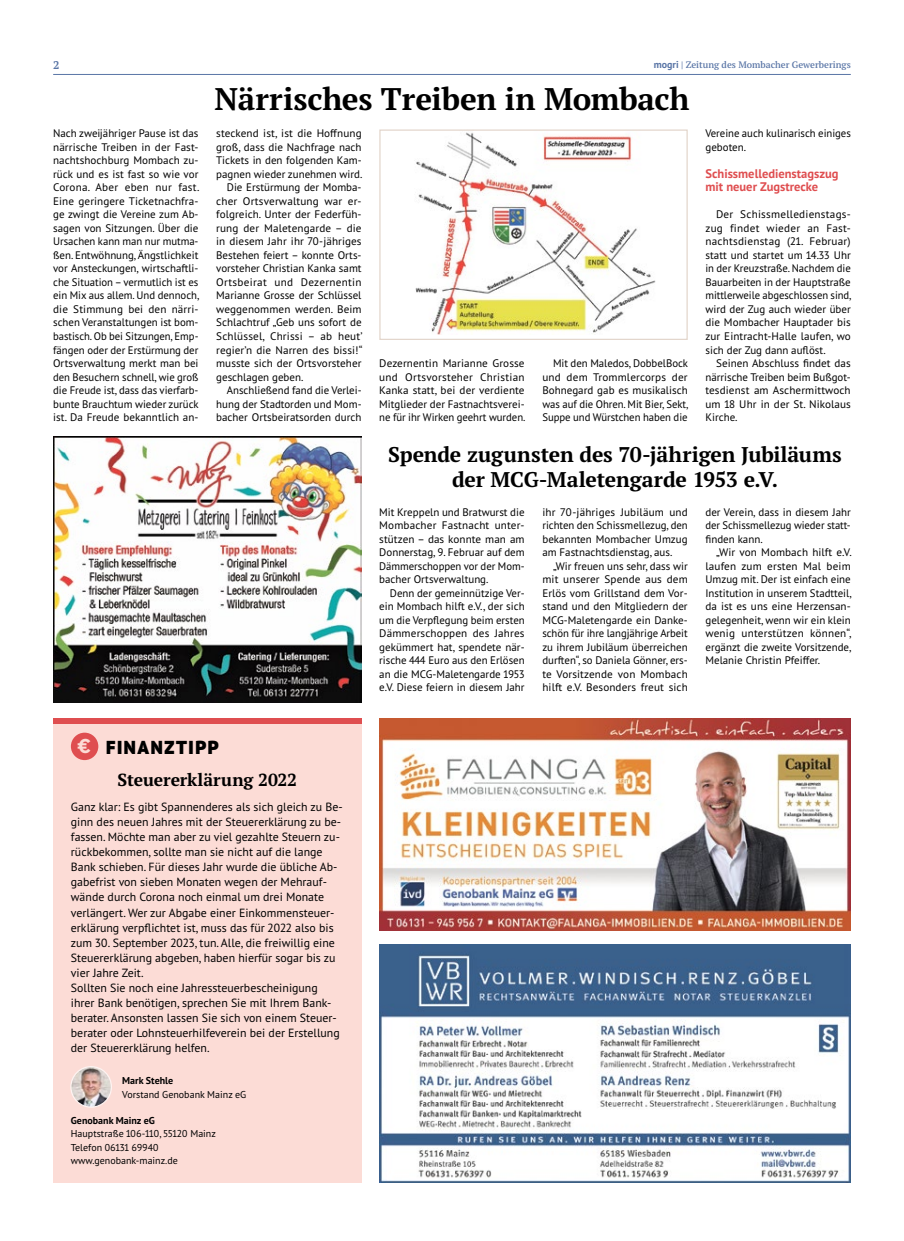
<style>
.page{position:relative;width:904px;height:1241px;background:#fff}
.page>*{position:absolute;margin:0;border:0;box-sizing:border-box;transform-origin:0 0}
.t1{font:700 31.25px "PT Serif Pro";letter-spacing:-.005em;color:#000}
.t2{font:700 21.25px/25.5px "PT Serif Pro";letter-spacing:-.01em;color:#000;text-align:center}
.t3{font:900 18.75px "PT Sans Pro";letter-spacing:.085em;color:#000}
.t4{font:700 17.5px "PT Serif Pro";letter-spacing:-.005em;color:#000}
.t5{font:700 12.5px/13.5px "PT Sans Pro";color:#df4e50}
.t6{font:11.88px/15px "PT Sans Pro";color:#000}
.t7{font:700 11.25px "PT Serif Pro";color:#5975a6}
.t8{font:11px/13.5px "PT Sans Pro";color:#000;text-align:justify}
.t9{font:11px "PT Sans Pro";letter-spacing:.025em;color:#000}
.t10{font:10px/13.5px "PT Sans Pro";color:#000}
.t11{font:700 10px "PT Sans Pro";color:#000}
.t12{font:600 9.38px "PT Serif Pro";color:#5975a6}
.s1{font-family:"PT Sans Pro";font-weight:700;font-size:10px}
.s2{font-family:"Gotham";font-weight:700;font-size:20px;color:#fcdcd6}
</style>
<div class="page">
<hr style="left:53px;top:74px;width:797px;height:1px;background:#5975a6">
<img style="left:379px;top:944px;width:471px;height:238px">
<img style="left:379px;top:718px;width:471px;height:212px">
<img style="left:53px;top:436px;width:308px;height:266px">
<div style="left:53px;top:718px;width:308px;height:464px;background:#fcdcd6"></div>
<img style="left:71px;top:1066px;width:40px;height:40px;border-radius:20px">
<div style="left:70px;top:1065px;width:42px;height:42px;border:1px solid #fef3f1;border-radius:50%"></div>
<div style="left:71px;top:732px;width:27px;height:28px;background:#df4e50;border-radius:50%"></div>
<div style="left:53px;top:718px;width:308px;height:5px;background:#df4e50"></div>
<img style="left:415px;top:132px;width:241px;height:202px">
<div style="left:379px;top:129px;width:308px;height:211px;border:1px solid #e3d6cc"></div>
<p class="t7" style="left:53px;top:57px;width:8px">2</p>
<p class="t12" style="left:653px;top:58px;width:198px"><span class="s1">mogri</span> | Zeitung des Mombacher Gewerberings</p>
<h1 class="t1" style="left:214px;top:78px;width:476px">Närrisches Treiben in Mombach</h1>
<p class="t8" style="left:53px;top:126px;width:148px">Nach zweijähriger Pause ist das närrische Treiben in der Fast&shy;nachtshochburg Mombach zu&shy;rück und es ist fast so wie vor Corona. Aber eben nur fast.<br>Eine geringere Ticketnachfra&shy;ge zwingt die Vereine zum Ab&shy;sagen von Sitzungen. Über die Ursachen kann man nur mutma&shy;ßen. Entwöhnung, Ängstlichkeit vor Ansteckungen, wirtschaftli&shy;che Situation – vermutlich ist es ein Mix aus allem. Und dennoch, die Stimmung bei den närri&shy;schen Veranstaltungen ist bom&shy;bastisch. Ob bei Sitzungen, Emp&shy;fängen oder der Erstürmung der Ortsverwaltung merkt man bei den Besuchern schnell, wie groß die Freude ist, dass das vierfarb&shy;bunte Brauchtum wieder zurück ist. Da Freude bekanntlich an-</p>
<p class="t8" style="left:216px;top:126px;width:147px">steckend ist, ist die Hoffnung</p>
<p class="t8" style="left:216px;top:140px;width:147px">groß, dass die Nachfrage nach</p>
<p class="t8" style="left:216px;top:153px;width:147px">Tickets in den folgenden Kam-</p>
<p class="t8" style="left:216px;top:167px;width:148px">pagnen wieder zunehmen wird.</p>
<p class="t8" style="left:227px;top:180px;width:136px">Die Erstürmung der Momba-</p>
<p class="t8" style="left:216px;top:194px;width:147px">cher Ortsverwaltung war er-</p>
<p class="t8" style="left:216px;top:207px;width:147px">folgreich. Unter der Federfüh-</p>
<p class="t8" style="left:216px;top:221px;width:147px">rung der Maletengarde – die</p>
<p class="t8" style="left:216px;top:234px;width:147px">in diesem Jahr ihr 70-jähriges</p>
<p class="t8" style="left:216px;top:248px;width:147px">Bestehen feiert – konnte Orts-</p>
<p class="t8" style="left:216px;top:261px;width:147px">vorsteher Christian Kanka samt</p>
<p class="t9" style="left:216px;top:275px;width:147px">Ortsbeirat und Dezernentin</p>
<p class="t8" style="left:216px;top:288px;width:147px">Marianne Grosse der Schlüssel</p>
<p class="t8" style="left:216px;top:302px;width:147px">weggenommen werden. Beim</p>
<p class="t8" style="left:216px;top:315px;width:147px">Schlachtruf „Geb uns sofort de</p>
<p class="t8" style="left:216px;top:329px;width:148px">Schlüssel, Chrissi – ab heut’</p>
<p class="t8" style="left:216px;top:342px;width:148px">regier’n die Narren des bissi!“</p>
<p class="t8" style="left:216px;top:356px;width:147px">musste sich der Ortsvorsteher</p>
<p class="t8" style="left:216px;top:369px;width:89px">geschlagen geben.</p>
<p class="t8" style="left:227px;top:383px;width:136px">Anschließend fand die Verlei-</p>
<p class="t8" style="left:216px;top:396px;width:147px">hung der Stadtorden und Mom-</p>
<p class="t8" style="left:216px;top:410px;width:147px">bacher Ortsbeiratsorden durch</p>
<p class="t8" style="left:705px;top:126px;width:147px">Vereine auch kulinarisch einiges geboten.</p>
<p class="t5" style="left:705px;top:166px;width:135px">Schissmelledienstagszug mit neuer Zugstrecke</p>
<p class="t8" style="left:705px;top:207px;width:148px;text-indent:11px">Der Schissmelledienstags&shy;zug findet wieder an Fast&shy;nachtsdienstag (21. Februar) statt und startet um 14.33 Uhr in der Kreuzstraße. Nachdem die Bauarbeiten in der Hauptstraße mittlerweile abgeschlossen sind, wird der Zug auch wieder über die Mombacher Hauptader bis zur Eintracht-Halle laufen, wo sich der Zug dann auflöst.</p>
<p class="t8" style="left:705px;top:356px;width:147px;text-indent:11px">Seinen Abschluss findet das närrische Treiben beim Bußgot&shy;tesdienst am Aschermittwoch um 18 Uhr in der St. Nikolaus Kirche.</p>
<h2 class="t2" style="left:388px;top:441px;width:455px">Spende zugunsten des 70-jährigen Jubiläums der MCG-Maletengarde 1953 e.V.</h2>
<p class="t8" style="left:379px;top:504px;width:147px">Mit Kreppeln und Bratwurst die Mombacher Fastnacht unter&shy;stützen – das konnte man am Donnerstag, 9. Februar auf dem Dämmerschoppen vor der Mom&shy;bacher Ortsverwaltung.</p>
<p class="t8" style="left:379px;top:585px;width:147px;text-indent:11px">Denn der gemeinnützige Ver&shy;ein Mombach hilft e.V., der sich um die Verpflegung beim ersten Dämmerschoppen des Jahres gekümmert hat, spendete när&shy;rische 444 Euro aus den Erlösen an die MCG-Maletengarde 1953 e.V. Diese feiern in diesem Jahr</p>
<p class="t8" style="left:379px;top:356px;width:148px">Dezernentin Marianne Grosse und Ortsvorsteher Christian Kanka statt, bei der verdiente Mitglieder der Fastnachtsverei&shy;ne für ihr Wirken geehrt wurden.</p>
<p class="t8" style="left:542px;top:356px;width:148px;text-indent:11px">Mit den Maledos, DobbelBock und dem Trommlercorps der Bohnegard gab es musikalisch was auf die Ohren. Mit Bier, Sekt, Suppe und Würstchen haben die</p>
<p class="t8" style="left:542px;top:504px;width:147px">ihr 70-jähriges Jubiläum und richten den Schissmellezug, den bekannten Mombacher Umzug am Fastnachtsdienstag, aus.</p>
<p class="t8" style="left:542px;top:558px;width:147px;text-indent:11px">„Wir freuen uns sehr, dass wir mit unserer Spende aus dem Erlös vom Grillstand dem Vor&shy;stand und den Mitgliedern der MCG-Maletengarde ein Danke&shy;schön für ihre langjährige Arbeit zu ihrem Jubiläum überreichen durften“, so Daniela Gönner, ers&shy;te Vorsitzende von Mombach hilft e.V. Besonders freut sich</p>
<p class="t8" style="left:705px;top:504px;width:147px">der Verein, dass in diesem Jahr der Schissmellezug wieder statt&shy;finden kann.</p>
<p class="t8" style="left:705px;top:545px;width:148px;text-indent:11px">„Wir von Mombach hilft e.V. laufen zum ersten Mal beim Umzug mit. Der ist einfach eine Institution in unserem Stadtteil, da ist es uns eine Herzensan&shy;gelegenheit, wenn wir ein klein wenig unterstützen können“, ergänzt die zweite Vorsitzende, Melanie Christin Pfeiffer.</p>
<h3 class="t3" style="left:77px;top:734px;width:143px"><span class="s2">€</span> FINANZTIPP</h3>
<h3 class="t4" style="left:118px;top:767px;width:181px">Steuererklärung 2022</h3>
<p class="t6" style="left:71px;top:799px;width:273px">Ganz klar: Es gibt Spannenderes als sich gleich zu Be&shy;ginn des neuen Jahres mit der Steuererklärung zu be&shy;fassen. Möchte man aber zu viel gezahlte Steuern zu&shy;rückbekommen, sollte man sie nicht auf die lange Bank schieben. Für dieses Jahr wurde die übliche Ab&shy;gabefrist von sieben Monaten wegen der Mehrauf&shy;wände durch Corona noch einmal um drei Monate verlängert. Wer zur Abgabe einer Einkommensteuer&shy;erklärung verpflichtet ist, muss das für 2022 also bis zum 30. September 2023, tun. Alle, die freiwillig eine Steuererklärung abgeben, haben hierfür sogar bis zu vier Jahre Zeit.<br>Sollten Sie noch eine Jahressteuerbescheinigung ihrer Bank benötigen, sprechen Sie mit Ihrem Bank&shy;berater. Ansonsten lassen Sie sich von einem Steuer&shy;berater oder Lohnsteuerhilfeverein bei der Erstellung der Steuererklärung helfen.</p>
<p class="t11" style="left:122px;top:1073px;width:52px">Mark Stehle</p>
<p class="t10" style="left:122px;top:1086px;width:126px">Vorstand Genobank Mainz eG</p>
<p class="t11" style="left:71px;top:1113px;width:85px">Genobank Mainz eG</p>
<p class="t10" style="left:71px;top:1126px;width:146px">Hauptstraße 106-110, 55120 Mainz<br>Telefon 06131 69940 www.genobank-mainz.de</p>
</div>
